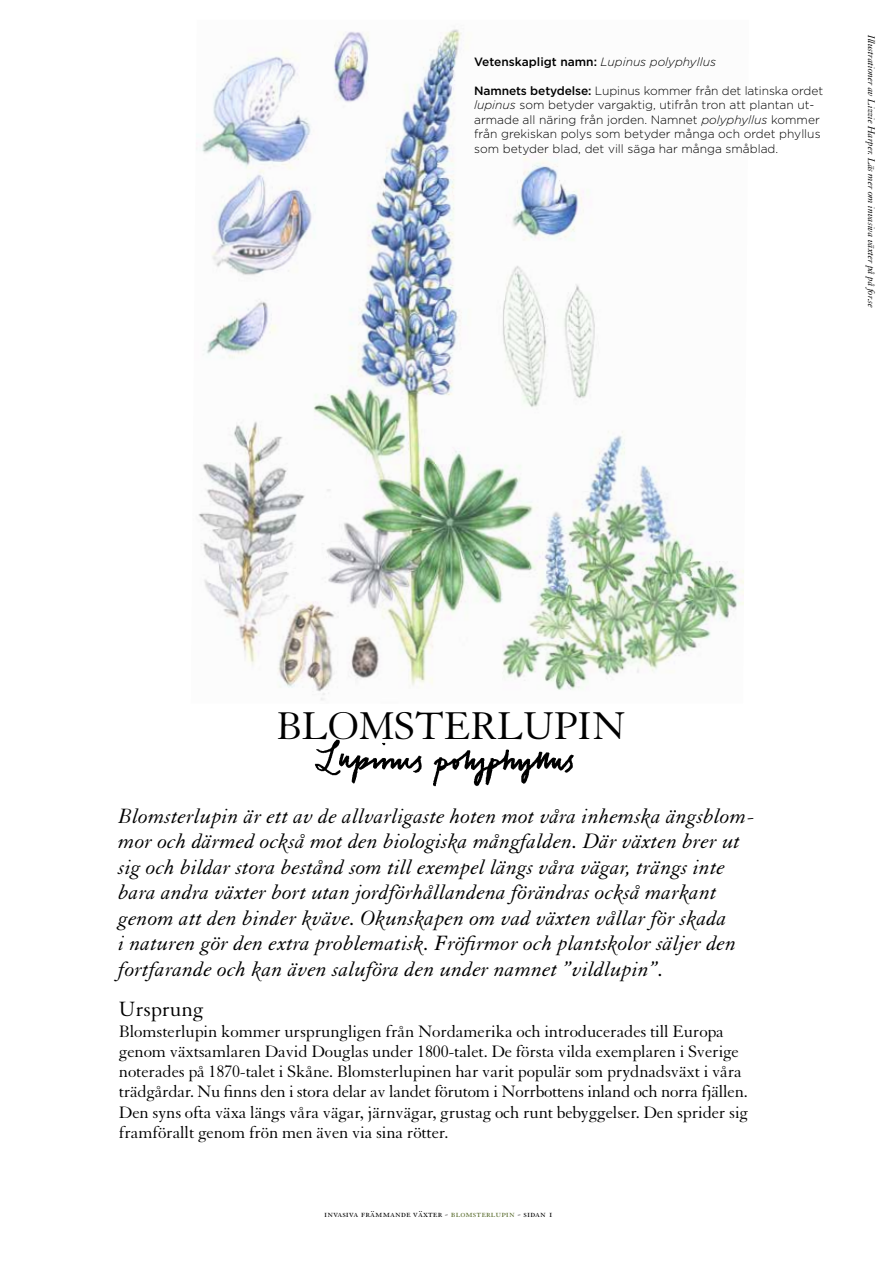
<style>
.page{position:relative;width:893px;height:1263px;background:#fff}
.page>*{position:absolute;margin:0;border:0;box-sizing:border-box;transform-origin:0 0}
.t1{font:42.15px "Granjon";letter-spacing:-.01em;color:#000}
.t2{font:22.5px/25.5px "Granjon Italic Os F";letter-spacing:.01em;color:#000}
.t3{font:22.5px "Granjon";letter-spacing:-.01em;color:#000}
.t4{font:18px/20.2px "Granjon";letter-spacing:-.01em;color:#000}
.t5{font:300 12px/14.4px "Gotham HTF";color:#000}
.t6{font:500 12px "Gotham HTF";color:#000}
.t7{font:10.5px "Granjon Italic Os F";color:#000}
.t8{font:10.5px "Granjon SC";letter-spacing:.01em;color:#000}
.s1{font-weight:300;font-style:italic}
.s2{font-weight:500}
.s3{font-style:italic}
.s4{color:#586b2c}
</style>
<div class="page">
<img style="left:196px;top:29px;width:548px;height:671px">
<img style="left:314px;top:739px;width:260px;height:48px">
<p class="t6" style="left:474px;top:55px;width:243px">Vetenskapligt namn: <span class="s1">Lupinus polyphyllus</span></p>
<p class="t5" style="left:474px;top:83px;width:351px"><span class="s2">Namnets betydelse:</span> Lupinus kommer från det latinska ordet <span class="s3">lupinus</span> som betyder vargaktig, utifrån tron att plantan ut&shy;armade all näring från jorden. Namnet <span class="s3">polyphyllus</span> kommer från grekiskan polys som betyder många och ordet phyllus som betyder blad, det vill säga har många småblad.</p>
<p class="t7" style="left:877px;top:35px;width:274px;rotate:90deg">Illustrationer av Lizzie Harper. Läs mer om invasiva växter på på for.se</p>
<h1 class="t1" style="left:276px;top:703px;width:351px">BLOMSTERLUPIN</h1>
<p class="t2" style="left:119px;top:804px;width:637px">Blomsterlupin är ett av de allvarligaste hoten mot våra inhemska ängsblom&shy;mor och därmed också mot den biologiska mångfalden. Där växten brer ut sig och bildar stora bestånd som till exempel längs våra vägar, trängs inte bara andra växter bort utan jordförhållandena förändras också markant genom att den binder kväve. Okunskapen om vad växten vållar för skada<br>i naturen gör den extra problematisk. Fröfirmor och plantskolor säljer den fortfarande och kan även saluföra den under namnet ”vildlupin”.</p>
<p class="t3" style="left:119px;top:997px;width:86px">Ursprung</p>
<p class="t4" style="left:119px;top:1021px;width:631px">Blomsterlupin kommer ursprungligen från Nordamerika och introducerades till Europa genom växtsamlaren David Douglas under 1800-talet. De första vilda exemplaren i Sverige noterades på 1870-talet i Skåne. Blomsterlupinen har varit populär som prydnadsväxt i våra trädgårdar. Nu finns den i stora delar av landet förutom i Norrbottens inland och norra fjällen.<br>Den syns ofta växa längs våra vägar, järnvägar, grustag och runt bebyggelser. Den sprider sig framförallt genom frön men även via sina rötter.</p>
<p class="t8" style="left:324px;top:1208px;width:230px">invasiva främmande växter - <span class="s4">blomsterlupin</span> - sidan 1</p>
</div>
